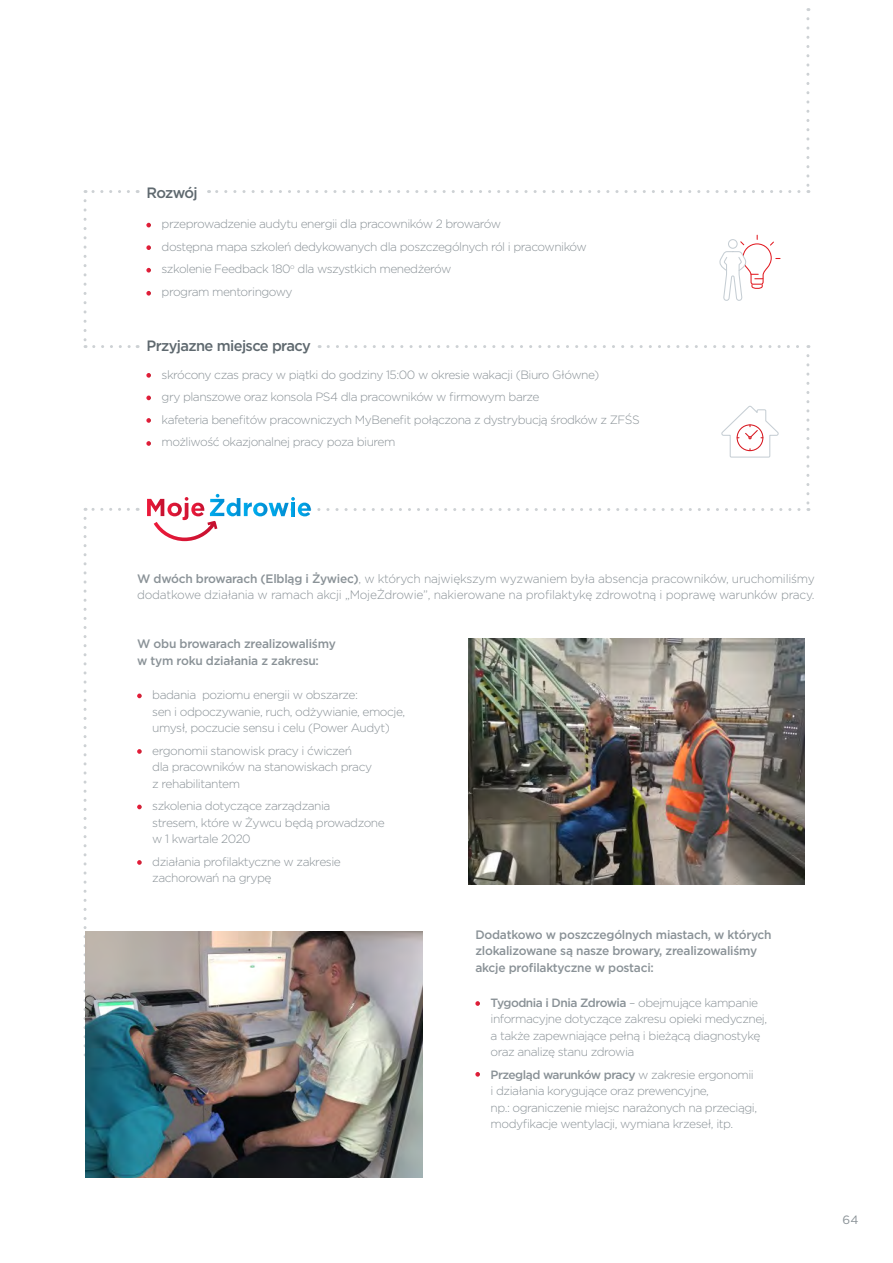
<style>
.page{position:relative;width:893px;height:1263px;background:#fff}
.page>*{position:absolute;margin:0;border:0;box-sizing:border-box;transform-origin:0 0}
.t1{font:500 15px "Gotham";letter-spacing:-.04em;color:#5f696f}
.t2{font:300 12.3px/16.8px "Gotham";letter-spacing:-.02em;color:#8a9297}
.t3{font:500 12.3px/16.8px "Gotham";letter-spacing:-.02em;color:#8a9297}
.t4{font:300 12px/16.5px "Gotham";letter-spacing:-.04em;color:#8a9297}
.t5{font:12px "Gotham";color:#8a9297}
.s1{font-weight:500}
</style>
<div class="page">
<svg style="left:806px;top:19px;width:3px;height:174px"></svg>
<svg style="left:209px;top:190px;width:590px;height:3px"></svg>
<svg style="left:146px;top:223px;width:5px;height:4px"></svg>
<svg style="left:146px;top:245px;width:5px;height:5px"></svg>
<svg style="left:146px;top:268px;width:5px;height:5px"></svg>
<svg style="left:146px;top:291px;width:5px;height:5px"></svg>
<svg style="left:146px;top:373px;width:5px;height:5px"></svg>
<svg style="left:146px;top:395px;width:5px;height:5px"></svg>
<svg style="left:146px;top:418px;width:5px;height:5px"></svg>
<svg style="left:146px;top:441px;width:5px;height:5px"></svg>
<svg style="left:137px;top:693px;width:5px;height:5px"></svg>
<svg style="left:137px;top:749px;width:5px;height:5px"></svg>
<svg style="left:137px;top:805px;width:5px;height:4px"></svg>
<svg style="left:137px;top:860px;width:5px;height:5px"></svg>
<svg style="left:85px;top:190px;width:43px;height:3px"></svg>
<svg style="left:84px;top:201px;width:3px;height:147px"></svg>
<svg style="left:94px;top:345px;width:44px;height:3px"></svg>
<svg style="left:719px;top:235px;width:61px;height:66px"></svg>
<svg style="left:328px;top:345px;width:481px;height:3px"></svg>
<svg style="left:806px;top:356px;width:3px;height:155px"></svg>
<svg style="left:721px;top:406px;width:58px;height:52px"></svg>
<svg style="left:147px;top:494px;width:652px;height:47px"></svg>
<svg style="left:475px;top:1001px;width:5px;height:5px"></svg>
<svg style="left:475px;top:1072px;width:5px;height:5px"></svg>
<svg style="left:85px;top:508px;width:43px;height:3px"></svg>
<svg style="left:84px;top:518px;width:3px;height:538px"></svg>
<img style="left:469px;top:638px;width:335px;height:246px">
<img style="left:85px;top:932px;width:338px;height:246px">
<p class="t1" style="left:146px;top:182px;width:53px">Rozwój</p>
<p class="t4" style="left:162px;top:212px;width:427px;line-height:22.5px">przeprowadzenie audytu energii dla pracowników 2 browarów<br>dostępna mapa szkoleń dedykowanych dla poszczególnych ról i pracowników szkolenie Feedback 180<sup>o</sup> dla wszystkich menedżerów<br>program mentoringowy</p>
<p class="t1" style="left:146px;top:336px;width:166px">Przyjazne miejsce pracy</p>
<p class="t4" style="left:162px;top:363px;width:480px;line-height:22.5px">skrócony czas pracy w piątki do godziny 15:00 w okresie wakacji (Biuro Główne)<br>gry planszowe oraz konsola PS4 dla pracowników w firmowym barze<br>kafeteria benefitów pracowniczych MyBenefit połączona z dystrybucją środków z ZFŚS możliwość okazjonalnej pracy poza biurem</p>
<p class="t2" style="left:137px;top:569px;width:679px"><span class="s1">W dwóch browarach (Elbląg i Żywiec)</span>, w których największym wyzwaniem była absencja pracowników, uruchomiliśmy dodatkowe działania w ramach akcji „MojeŻdrowie”, nakierowane na profilaktykę zdrowotną i poprawę warunków pracy.</p>
<p class="t3" style="left:137px;top:635px;width:200px">W obu browarach zrealizowaliśmy w tym roku działania z zakresu:</p>
<p class="t4" style="left:152px;top:686px;width:254px">badania poziomu energii w obszarze:<br>sen i odpoczywanie, ruch, odżywianie, emocje, umysł, poczucie sensu i celu (Power Audyt)</p>
<p class="t4" style="left:152px;top:742px;width:221px">ergonomii stanowisk pracy i ćwiczeń<br>dla pracowników na stanowiskach pracy z rehabilitantem</p>
<p class="t4" style="left:152px;top:797px;width:234px">szkolenia dotyczące zarządzania<br>stresem, które w Żywcu będą prowadzone w 1 kwartale 2020</p>
<p class="t4" style="left:152px;top:853px;width:190px">działania profilaktyczne w zakresie zachorowań na grypę</p>
<p class="t3" style="left:475px;top:926px;width:298px">Dodatkowo w poszczególnych miastach, w których zlokalizowane są nasze browary, zrealizowaliśmy akcje profilaktyczne w postaci:</p>
<p class="t4" style="left:491px;top:994px;width:278px"><span class="s1">Tygodnia i Dnia Zdrowia</span> – obejmujące kampanie informacyjne dotyczące zakresu opieki medycznej, a także zapewniające pełną i bieżącą diagnostykę oraz analizę stanu zdrowia</p>
<p class="t4" style="left:491px;top:1066px;width:268px"><span class="s1">Przegląd warunków pracy</span> w zakresie ergonomii i działania korygujące oraz prewencyjne,<br>np.: ograniczenie miejsc narażonych na przeciągi, modyfikacje wentylacji, wymiana krzeseł, itp.</p>
<p class="t5" style="left:842px;top:1212px;width:17px">64</p>
</div>
